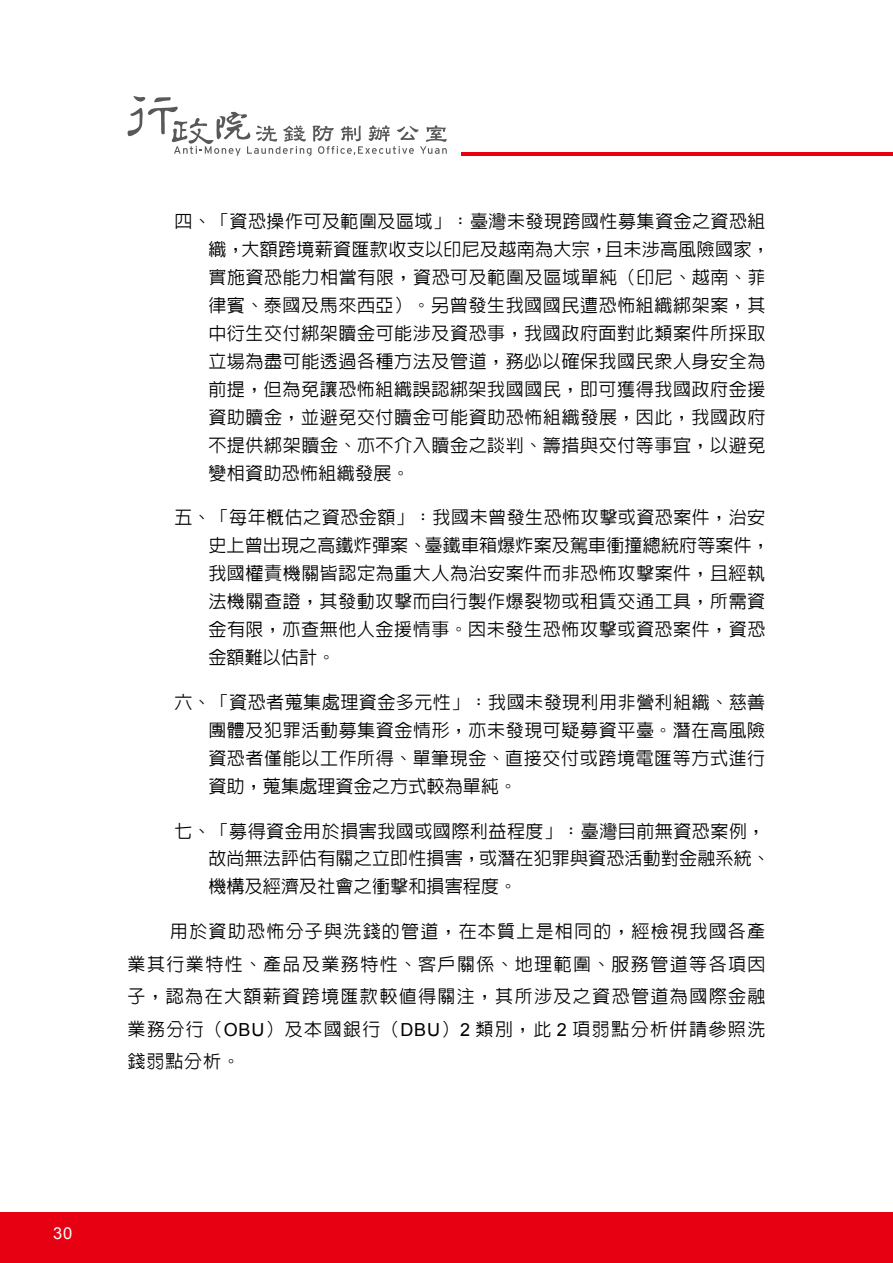
<style>
.page{position:relative;width:893px;height:1263px;background:#fff}
.page>*{position:absolute;margin:0;border:0;box-sizing:border-box;transform-origin:0 0}
.t1{font:500 18px/27.9px "Lin Gothic";letter-spacing:.035em;color:#000}
.t2{font:500 18px/27.9px "Lin Gothic";letter-spacing:.01em;color:#000}
.t3{font:16.5px "Arial";color:#fff}
.s1{font-family:"Arial";font-weight:400}
</style>
<div class="page">
<div style="left:0;top:1212px;width:893px;height:51px;background:#e60012"></div>
<hr style="left:461px;top:153px;width:432px;height:3px;background:#e60012">
<svg style="left:128px;top:96px;width:319px;height:60px"></svg>
<p class="t1" style="left:208px;top:208px;width:563px;text-indent:-34px">四、「資恐操作可及範圍及區域」：臺灣未發現跨國性募集資金之資恐組織，大額跨境薪資匯款收支以印尼及越南為大宗，且未涉高風險國家，實施資恐能力相當有限，資恐可及範圍及區域單純（印尼、越南、菲律賓、泰國及馬來西亞）。另曾發生我國國民遭恐怖組織綁架案，其中衍生交付綁架贖金可能涉及資恐事，我國政府面對此類案件所採取立場為盡可能透過各種方法及管道，務必以確保我國民眾人身安全為前提，但為免讓恐怖組織誤認綁架我國國民，即可獲得我國政府金援資助贖金，並避免交付贖金可能資助恐怖組織發展，因此，我國政府不提供綁架贖金、亦不介入贖金之談判、籌措與交付等事宜，以避免變相資助恐怖組織發展。</p>
<p class="t1" style="left:208px;top:504px;width:563px;text-indent:-34px">五、「每年概估之資恐金額」：我國未曾發生恐怖攻擊或資恐案件，治安史上曾出現之高鐵炸彈案、臺鐵車箱爆炸案及駕車衝撞總統府等案件，我國權責機關皆認定為重大人為治安案件而非恐怖攻擊案件，且經執法機關查證，其發動攻擊而自行製作爆裂物或租賃交通工具，所需資金有限，亦查無他人金援情事。因未發生恐怖攻擊或資恐案件，資恐金額難以估計。</p>
<p class="t1" style="left:208px;top:688px;width:558px;text-align:justify;text-indent:-34px">六、「資恐者蒐集處理資金多元性」：我國未發現利用非營利組織、慈善團體及犯罪活動募集資金情形，亦未發現可疑募資平臺。潛在高風險資恐者僅能以工作所得、單筆現金、直接交付或跨境電匯等方式進行資助，蒐集處理資金之方式較為單純。</p>
<p class="t2" style="left:208px;top:817px;width:563px;text-indent:-34px">七、「募得資金用於損害我國或國際利益程度」：臺灣目前無資恐案例，故尚無法評估有關之立即性損害，或潛在犯罪與資恐活動對金融系統、機構及經濟及社會之衝擊和損害程度。</p>
<p class="t1" style="left:128px;top:915px;width:639px;line-height:32.5px;text-align:justify;text-indent:43px">用於資助恐怖分子與洗錢的管道，在本質上是相同的，經檢視我國各產業其行業特性、產品及業務特性、客戶關係、地理範圍、服務管道等各項因子，認為在大額薪資跨境匯款較值得關注，其所涉及之資恐管道為國際金融業務分行（<span class="s1">OBU</span>）及本國銀行（<span class="s1">DBU</span>）<span class="s1">2</span> 類別，此 <span class="s1">2</span> 項弱點分析併請參照洗錢弱點分析。</p>
<p class="t3" style="left:53px;top:1222px;width:21px">30</p>
</div>
